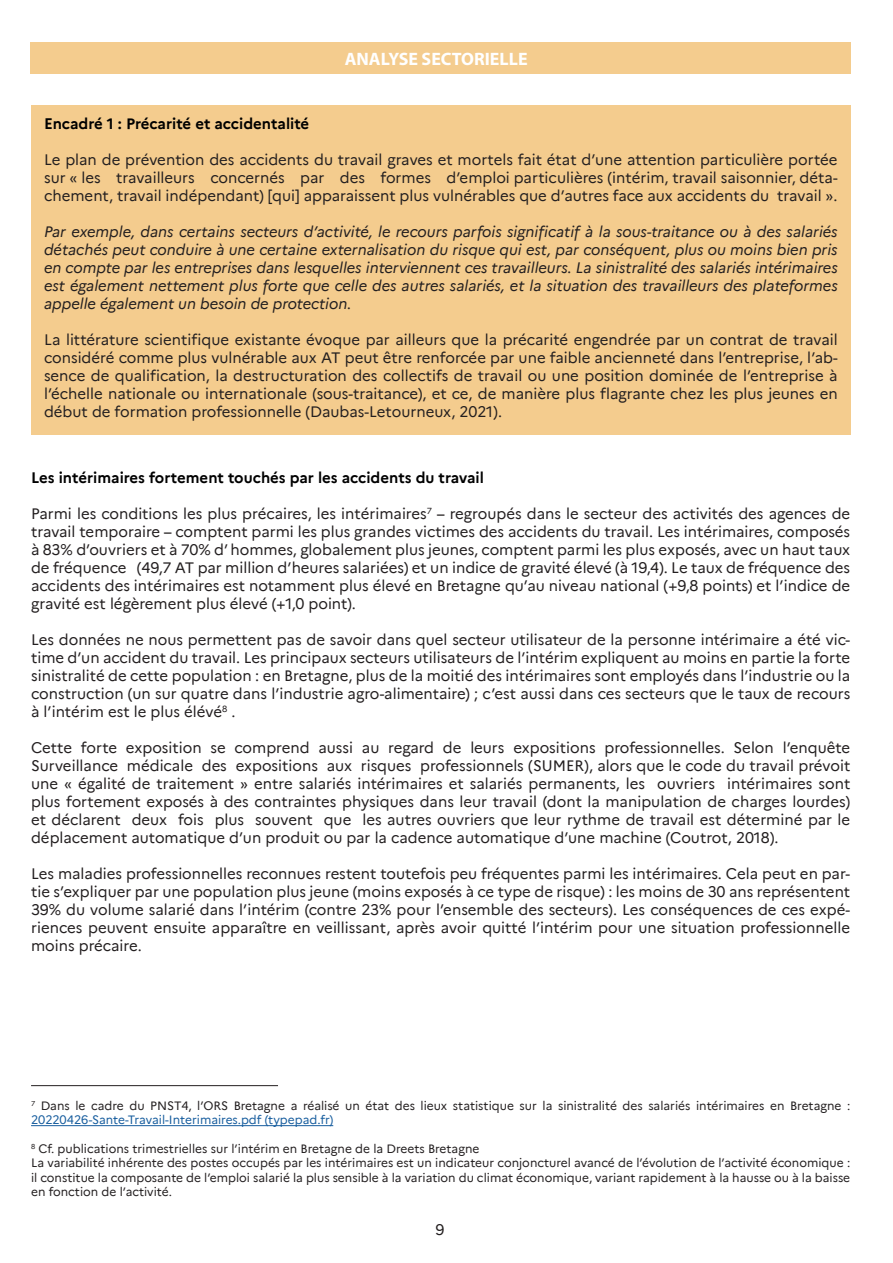
<style>
.page{position:relative;width:893px;height:1263px;background:#fff}
.page>*{position:absolute;margin:0;border:0;box-sizing:border-box;transform-origin:0 0}
.t1{font:700 18px "Myriad Pro";color:#fff}
.t2{font:15px/18px "Marianne";color:#231f20;text-align:justify}
.t3{font:italic 15px/18px "Marianne";color:#231f20;text-align:justify}
.t4{font:700 15px "Marianne";color:#000}
.t5{font:12px/14.4px "Marianne";color:#231f20}
.s1{color:#175d9e}
</style>
<div class="page">
<div style="left:30px;top:43px;width:820px;height:31px;background:#f4cc8e"></div>
<div style="left:31px;top:105px;width:819px;height:329px;background:#f4cc8e"></div>
<hr style="left:31px;top:1125px;width:302px;height:1px;background:#175d9e">
<hr style="left:31px;top:1085px;width:247px;height:1px;background:#231f20">
<p class="t1" style="left:345px;top:47px;width:184px">ANALYSE SECTORIELLE</p>
<p class="t4" style="left:44px;top:112px;width:267px">Encadré 1 : Précarité et accidentalité</p>
<p class="t2" style="left:44px;top:149px;width:795px">Le plan de prévention des accidents du travail graves et mortels fait état d’une attention particulière portée sur « les travailleurs concernés par des formes d’emploi particulières (intérim, travail saisonnier, déta&shy;chement, travail indépendant) [qui] apparaissent plus vulnérables que d’autres face aux accidents du travail ».</p>
<p class="t3" style="left:44px;top:221px;width:795px">Par exemple, dans certains secteurs d’activité, le recours parfois significatif à la sous-traitance ou à des salariés détachés peut conduire à une certaine externalisation du risque qui est, par conséquent, plus ou moins bien pris en compte par les entreprises dans lesquelles interviennent ces travailleurs. La sinistralité des salariés intérimaires est également nettement plus forte que celle des autres salariés, et la situation des travailleurs des plateformes appelle également un besoin de protection.</p>
<p class="t2" style="left:44px;top:329px;width:795px">La littérature scientifique existante évoque par ailleurs que la précarité engendrée par un contrat de travail considéré comme plus vulnérable aux AT peut être renforcée par une faible ancienneté dans l’entreprise, l’ab&shy;sence de qualification, la destructuration des collectifs de travail ou une position dominée de l’entreprise à l’échelle nationale ou internationale (sous-traitance), et ce, de manière plus flagrante chez les plus jeunes en début de formation professionnelle (Daubas-Letourneux, 2021).</p>
<p class="t4" style="left:31px;top:466px;width:454px">Les intérimaires fortement touchés par les accidents du travail</p>
<p class="t2" style="left:31px;top:504px;width:821px">Parmi les conditions les plus précaires, les intérimaires<sup>7</sup> – regroupés dans le secteur des activités des agences de travail temporaire – comptent parmi les plus grandes victimes des accidents du travail. Les intérimaires, composés à 83% d’ouvriers et à 70% d’ hommes, globalement plus jeunes, comptent parmi les plus exposés, avec un haut taux de fréquence (49,7 AT par million d’heures salariées) et un indice de gravité élevé (à 19,4). Le taux de fréquence des accidents des intérimaires est notamment plus élevé en Bretagne qu’au niveau national (+9,8 points) et l’indice de gravité est légèrement plus élevé (+1,0 point).</p>
<p class="t2" style="left:31px;top:630px;width:821px">Les données ne nous permettent pas de savoir dans quel secteur utilisateur de la personne intérimaire a été vic&shy;time d’un accident du travail. Les principaux secteurs utilisateurs de l’intérim expliquent au moins en partie la forte sinistralité de cette population : en Bretagne, plus de la moitié des intérimaires sont employés dans l’industrie ou la construction (un sur quatre dans l’industrie agro-alimentaire) ; c’est aussi dans ces secteurs que le taux de recours à l’intérim est le plus élévé<sup>8</sup> .</p>
<p class="t2" style="left:31px;top:738px;width:821px">Cette forte exposition se comprend aussi au regard de leurs expositions professionnelles. Selon l’enquête Surveillance médicale des expositions aux risques professionnels (SUMER), alors que le code du travail prévoit une « égalité de traitement » entre salariés intérimaires et salariés permanents, les ouvriers intérimaires sont plus fortement exposés à des contraintes physiques dans leur travail (dont la manipulation de charges lourdes) et déclarent deux fois plus souvent que les autres ouvriers que leur rythme de travail est déterminé par le déplacement automatique d’un produit ou par la cadence automatique d’une machine (Coutrot, 2018).</p>
<p class="t2" style="left:31px;top:864px;width:821px">Les maladies professionnelles reconnues restent toutefois peu fréquentes parmi les intérimaires. Cela peut en par&shy;tie s’expliquer par une population plus jeune (moins exposés à ce type de risque) : les moins de 30 ans représentent 39% du volume salarié dans l’intérim (contre 23% pour l’ensemble des secteurs). Les conséquences de ces expé&shy;riences peuvent ensuite apparaître en veillissant, après avoir quitté l’intérim pour une situation professionnelle moins précaire.</p>
<p class="t5" style="left:31px;top:1097px;width:821px"><sup>7</sup> Dans le cadre du PNST4, l’ORS Bretagne a réalisé un état des lieux statistique sur la sinistralité des salariés intérimaires en Bretagne :<br><span class="s1">20220426-Sante-Travail-Interimaires.pdf (typepad.fr)</span></p>
<p class="t5" style="left:31px;top:1140px;width:450px"><sup>8</sup> Cf. publications trimestrielles sur l’intérim en Bretagne de la Dreets Bretagne</p>
<p class="t5" style="left:31px;top:1155px;width:821px;text-align:justify">La variabilité inhérente des postes occupés par les intérimaires est un indicateur conjoncturel avancé de l’évolution de l’activité économique : il constitue la composante de l’emploi salarié la plus sensible à la variation du climat économique, variant rapidement à la hausse ou à la baisse en fonction de l’activité.</p>
<p class="t2" style="left:436px;top:1220px;width:10px">9</p>
</div>
